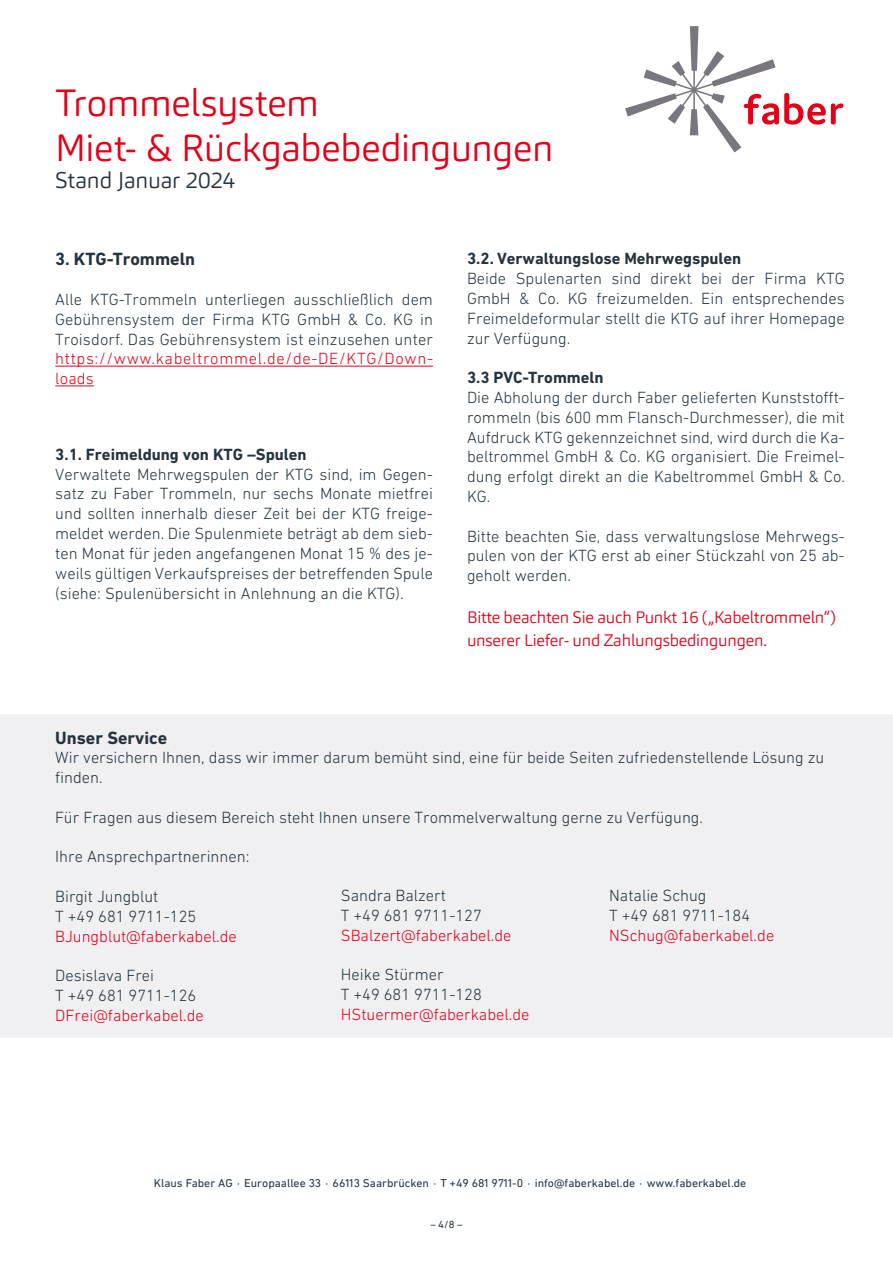
<style>
.page{position:relative;width:893px;height:1263px;background:#fff}
.page>*{position:absolute;margin:0;border:0;box-sizing:border-box;transform-origin:0 0}
.t1{font:300 37.5px/45px "Carnas";letter-spacing:-.01em;color:#e30018}
.t2{font:300 22.5px "Carnas";letter-spacing:-.015em;color:#24343f}
.t3{font:700 18px "DIN Next W1 G";color:#24343f}
.t4{font:300 16.5px/19.8px "DIN Next W1 G";color:#24343f}
.t5{font:300 16.5px "DIN Next W1 G";color:#e30018}
.t6{font:300 16.5px/22.5px "Carnas";letter-spacing:-.01em;color:#e30018}
.t7{font:700 16.5px "DIN Next W1 G";color:#24343f}
.t8{font:300 16.5px/19.8px "DIN Next W1 G";letter-spacing:.04em;color:#e30018}
.t9{font:11.55px "DIN Next W1 G";color:#24343f}
.t10{font:10.5px "DIN Next W1 G";color:#24343f}
</style>
<div class="page">
<svg style="left:625px;top:26px;width:218px;height:126px"></svg>
<hr style="left:55px;top:366px;width:378px;height:1px;background:#e30018">
<hr style="left:55px;top:385px;width:39px;height:1px;background:#e30018">
<div style="left:0;top:714px;width:893px;height:323px;background:#f0eff1"></div>
<h1 class="t1" style="left:55px;top:81px;width:500px">Trommelsystem<br>Miet- &amp; Rückgabebedingungen</h1>
<h2 class="t2" style="left:55px;top:166px;width:181px">Stand Januar 2024</h2>
<p class="t3" style="left:55px;top:249px;width:141px">3. KTG-Trommeln</p>
<p class="t4" style="left:55px;top:289px;width:379px;text-align:justify">Alle KTG-Trommeln unterliegen ausschließlich dem Gebührensystem der Firma KTG GmbH &amp; Co. KG in Troisdorf. Das Gebührensystem ist einzusehen unter</p>
<p class="t8" style="left:55px;top:349px;width:379px">https://www.kabeltrommel.de/de-DE/KTG/Down&shy;loads</p>
<p class="t7" style="left:55px;top:445px;width:253px">3.1. Freimeldung von KTG –Spulen</p>
<p class="t4" style="left:55px;top:464px;width:379px;text-align:justify">Verwaltete Mehrwegspulen der KTG sind, im Gegen&shy;satz zu Faber Trommeln, nur sechs Monate mietfrei und sollten innerhalb dieser Zeit bei der KTG freige&shy;meldet werden. Die Spulenmiete beträgt ab dem sieb&shy;ten Monat für jeden angefangenen Monat 15 % des je&shy;weils gültigen Verkaufspreises der betreffenden Spule (siehe: Spulenübersicht in Anlehnung an die KTG).</p>
<p class="t7" style="left:467px;top:249px;width:276px">3.2. Verwaltungslose Mehrwegspulen</p>
<p class="t4" style="left:467px;top:268px;width:379px;text-align:justify">Beide Spulenarten sind direkt bei der Firma KTG GmbH &amp; Co. KG freizumelden. Ein entsprechendes Freimeldeformular stellt die KTG auf ihrer Homepage zur Verfügung.</p>
<p class="t7" style="left:467px;top:368px;width:138px">3.3 PVC-Trommeln</p>
<p class="t4" style="left:467px;top:387px;width:380px;text-align:justify">Die Abholung der durch Faber gelieferten Kunststofft&shy;rommeln (bis 600 mm Flansch-Durchmesser), die mit Aufdruck KTG gekennzeichnet sind, wird durch die Ka&shy;beltrommel GmbH &amp; Co. KG organisiert. Die Freimel&shy;dung erfolgt direkt an die Kabeltrommel GmbH &amp; Co.<br>KG.</p>
<p class="t4" style="left:467px;top:526px;width:379px;text-align:justify">Bitte beachten Sie, dass verwaltungslose Mehrwegs&shy;pulen von der KTG erst ab einer Stückzahl von 25 ab&shy;geholt werden.</p>
<p class="t6" style="left:467px;top:606px;width:370px">Bitte beachten Sie auch Punkt 16 („Kabeltrommeln“) unserer Liefer- und Zahlungsbedingungen.</p>
<p class="t3" style="left:55px;top:727px;width:113px">Unser Service</p>
<p class="t4" style="left:55px;top:748px;width:771px">Wir versichern Ihnen, dass wir immer darum bemüht sind, eine für beide Seiten zufriedenstellende Lösung zu finden.</p>
<p class="t4" style="left:55px;top:807px;width:649px">Für Fragen aus diesem Bereich steht Ihnen unsere Trommelverwaltung gerne zu Verfügung.</p>
<p class="t4" style="left:55px;top:847px;width:196px">Ihre Ansprechpartnerinnen:</p>
<p class="t4" style="left:55px;top:886px;width:142px">Birgit Jungblut<br>T +49 681 9711-125</p>
<p class="t5" style="left:55px;top:926px;width:183px">BJungblut@faberkabel.de</p>
<p class="t4" style="left:55px;top:965px;width:142px">Desislava Frei<br>T +49 681 9711-126</p>
<p class="t5" style="left:55px;top:1006px;width:150px">DFrei@faberkabel.de</p>
<p class="t4" style="left:341px;top:885px;width:142px">Sandra Balzert<br>T +49 681 9711-127</p>
<p class="t5" style="left:341px;top:926px;width:172px">SBalzert@faberkabel.de</p>
<p class="t4" style="left:341px;top:965px;width:142px">Heike Stürmer<br>T +49 681 9711-128</p>
<p class="t5" style="left:341px;top:1005px;width:190px">HStuermer@faberkabel.de</p>
<p class="t4" style="left:609px;top:885px;width:142px">Natalie Schug<br>T +49 681 9711-184</p>
<p class="t5" style="left:609px;top:926px;width:167px">NSchug@faberkabel.de</p>
<p class="t9" style="left:154px;top:1176px;width:594px">Klaus Faber AG · Europaallee 33 · 66113 Saarbrücken · T +49 681 9711-0 · info@faberkabel.de · www.faberkabel.de</p>
<p class="t10" style="left:430px;top:1218px;width:34px">– 4/8 –</p>
</div>
